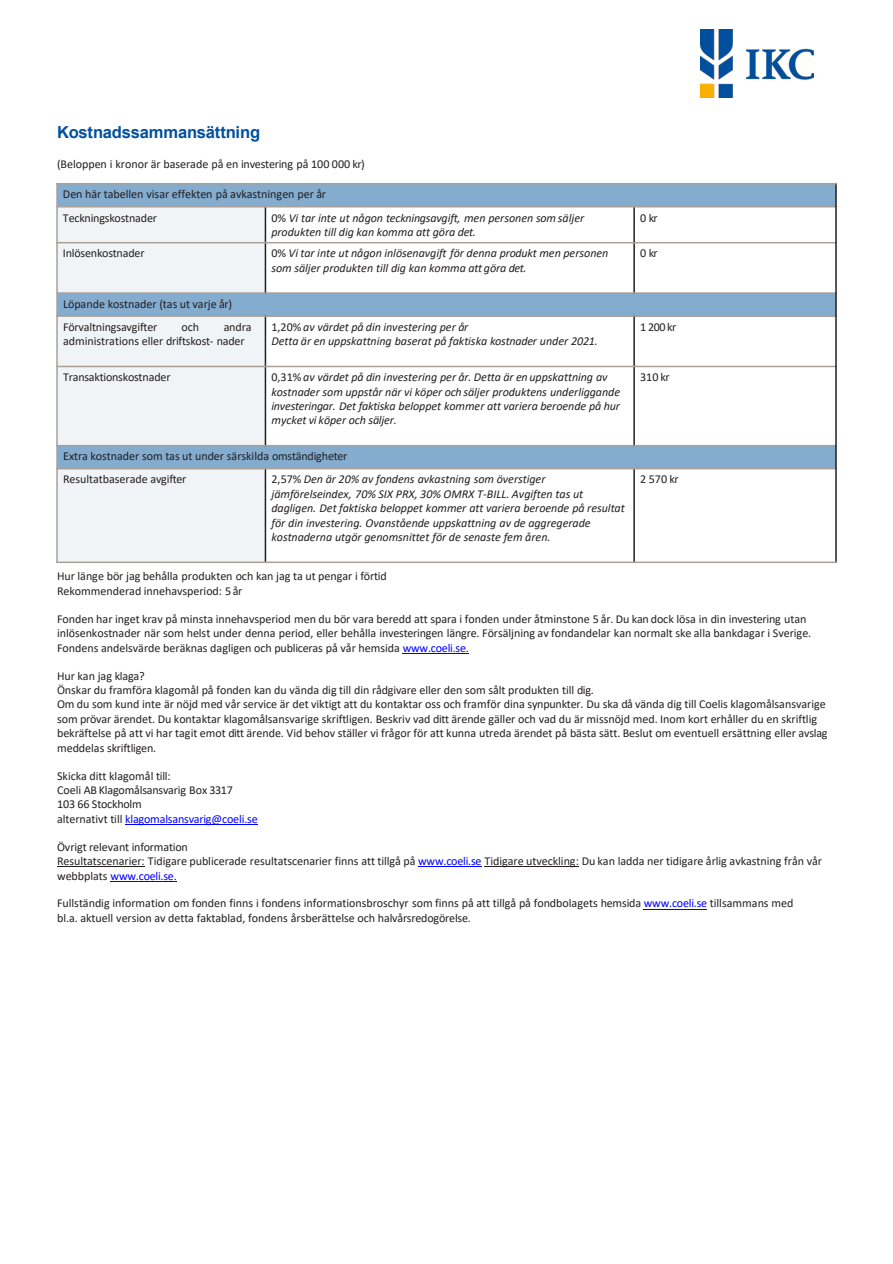
<style>
.page{position:relative;width:893px;height:1264px;background:#fff}
.page>*{position:absolute;margin:0;border:0;box-sizing:border-box;transform-origin:0 0}
.t1{font:700 16.5px "Arial";letter-spacing:-.015em;color:#02509e}
.t2{font:12px/14.4px "Calibri";letter-spacing:-.005em;color:#231f20}
.t3{font:italic 12px/14.4px "Calibri";letter-spacing:-.005em;color:#231f20}
.s1{font-style:normal}
.s2{color:#00f}
</style>
<div class="page">
<img style="left:700px;top:29px;width:113px;height:69px">
<hr style="left:402px;top:653px;width:66px;height:1px;background:#00f">
<hr style="left:125px;top:824px;width:133px;height:1px;background:#00f">
<hr style="left:57px;top:866px;width:88px;height:1px;background:#231f20">
<hr style="left:418px;top:866px;width:63px;height:1px;background:#00f">
<hr style="left:484px;top:866px;width:95px;height:1px;background:#231f20">
<hr style="left:110px;top:880px;width:67px;height:1px;background:#00f">
<hr style="left:643px;top:908px;width:64px;height:1px;background:#00f">
<div style="left:57px;top:184px;width:779px;height:23px;background:#83accf"></div>
<div style="left:57px;top:207px;width:208px;height:36px;background:#f1f4f6"></div>
<div style="left:57px;top:243px;width:208px;height:50px;background:#f1f4f6"></div>
<div style="left:57px;top:293px;width:779px;height:23px;background:#83accf"></div>
<div style="left:57px;top:316px;width:208px;height:50px;background:#f1f4f6"></div>
<div style="left:57px;top:366px;width:208px;height:79px;background:#f1f4f6"></div>
<div style="left:57px;top:445px;width:779px;height:23px;background:#83accf"></div>
<div style="left:57px;top:468px;width:208px;height:94px;background:#f1f4f6"></div>
<hr style="left:265px;top:206px;width:1px;height:88px;background:#231f20">
<hr style="left:265px;top:315px;width:1px;height:131px;background:#231f20">
<hr style="left:265px;top:468px;width:1px;height:95px;background:#231f20">
<hr style="left:633px;top:206px;width:2px;height:88px;background:#231f20">
<hr style="left:633px;top:315px;width:2px;height:131px;background:#231f20">
<hr style="left:633px;top:468px;width:2px;height:95px;background:#231f20">
<hr style="left:56px;top:206px;width:780px;height:1px;background:#a9a09a">
<hr style="left:56px;top:242px;width:780px;height:1px;background:#a9a09a">
<hr style="left:56px;top:292px;width:780px;height:2px;background:#a9a09a">
<hr style="left:56px;top:315px;width:780px;height:2px;background:#a9a09a">
<hr style="left:56px;top:365px;width:780px;height:2px;background:#a9a09a">
<hr style="left:56px;top:445px;width:780px;height:1px;background:#a9a09a">
<hr style="left:56px;top:468px;width:780px;height:1px;background:#a9a09a">
<hr style="left:56px;top:183px;width:2px;height:380px;background:#a9a09a">
<hr style="left:835px;top:183px;width:1px;height:380px;background:#231f20">
<hr style="left:56px;top:183px;width:780px;height:1px;background:#a9a09a">
<hr style="left:56px;top:561px;width:780px;height:2px;background:#a9a09a">
<p class="t1" style="left:57px;top:120px;width:205px">Kostnadssammansättning</p>
<p class="t2" style="left:57px;top:156px;width:309px">(Beloppen i kronor är baserade på en investering på 100 000 kr)</p>
<p class="t2" style="left:63px;top:187px;width:265px">Den här tabellen visar effekten på avkastningen per år</p>
<p class="t2" style="left:63px;top:210px;width:96px">Teckningskostnader</p>
<p class="t3" style="left:271px;top:210px;width:314px"><span class="s1">0%</span> Vi tar inte ut någon teckningsavgift, men personen som säljer produkten till dig kan komma att göra det.</p>
<p class="t2" style="left:640px;top:210px;width:19px">0 kr</p>
<p class="t2" style="left:63px;top:246px;width:83px">Inlösenkostnader</p>
<p class="t3" style="left:271px;top:246px;width:338px"><span class="s1">0%</span> Vi tar inte ut någon inlösenavgift för denna produkt men personen som säljer produkten till dig kan komma att göra det.</p>
<p class="t2" style="left:640px;top:246px;width:19px">0 kr</p>
<p class="t2" style="left:63px;top:296px;width:170px">Löpande kostnader (tas ut varje år)</p>
<p class="t2" style="left:63px;top:319px;width:96px">Förvaltningsavgifter</p>
<p class="t2" style="left:181px;top:319px;width:19px">och</p>
<p class="t2" style="left:63px;top:319px;width:190px;text-indent:161px">andra administrations eller driftskost- nader</p>
<p class="t3" style="left:271px;top:319px;width:198px"><span class="s1">1,20%</span> av värdet på din investering per år</p>
<p class="t2" style="left:640px;top:319px;width:38px">1 200kr</p>
<p class="t3" style="left:271px;top:333px;width:328px">Detta är en uppskattning baserat på faktiska kostnader under 2021.</p>
<p class="t2" style="left:63px;top:369px;width:109px">Transaktionskostnader</p>
<p class="t3" style="left:271px;top:369px;width:350px"><span class="s1">0,31%</span> av värdet på din investering per år. Detta är en uppskattning av kostnader som uppstår när vi köper och säljer produktens underliggande investeringar. Det faktiska beloppet kommer att variera beroende på hur mycket vi köper och säljer.</p>
<p class="t2" style="left:640px;top:369px;width:31px">310 kr</p>
<p class="t2" style="left:63px;top:449px;width:286px">Extra kostnader som tas ut under särskilda omständigheter</p>
<p class="t2" style="left:63px;top:472px;width:125px">Resultatbaserade avgifter</p>
<p class="t3" style="left:271px;top:471px;width:355px"><span class="s1">2,57%</span> Den är 20% av fondens avkastning som överstiger jämförelseindex, 70% SIX PRX, 30% OMRX T-BILL. Avgiften tas ut dagligen. Det faktiska beloppet kommer att variera beroende på resultat för din investering. Ovanstående uppskattning av de aggregerade kostnaderna utgör genomsnittet för de senaste fem åren.</p>
<p class="t2" style="left:640px;top:472px;width:40px">2 570 kr</p>
<p class="t2" style="left:57px;top:569px;width:331px">Hur länge bör jag behålla produkten och kan jag ta ut pengar i förtid<br>Rekommenderad innehavsperiod: 5år</p>
<p class="t2" style="left:57px;top:611px;width:755px">Fonden har inget krav på minsta innehavsperiod men du bör vara beredd att spara i fonden under åtminstone 5 år. Du kan dock lösa in din investering utan inlösenkostnader när som helst under denna period, eller behålla investeringen längre. Försäljning av fondandelar kan normalt ske alla bankdagar i Sverige.<br>Fondens andelsvärde beräknas dagligen och publiceras på vår hemsida <span class="s2">www.coeli.se.</span></p>
<p class="t2" style="left:57px;top:668px;width:772px">Hur kan jag klaga?<br>Önskar du framföra klagomål på fonden kan du vända dig till din rådgivare eller den som sålt produkten till dig.<br>Om du som kund inte är nöjd med vår service är det viktigt att du kontaktar oss och framför dina synpunkter. Du ska då vända dig till Coelis klagomålsansvarige som prövar ärendet. Du kontaktar klagomålsansvarige skriftligen. Beskriv vad ditt ärende gäller och vad du är missnöjd med. Inom kort erhåller du en skriftlig bekräftelse på att vi har tagit emot ditt ärende. Vid behov ställer vi frågor för att kunna utreda ärendet på bästa sätt. Beslut om eventuell ersättning eller avslag meddelas skriftligen.</p>
<p class="t2" style="left:57px;top:767px;width:202px">Skicka ditt klagomål till:<br>Coeli AB Klagomålsansvarig Box 3317<br>103 66 Stockholm<br>alternativt till <span class="s2">klagomalsansvarig@coeli.se</span></p>
<p class="t2" style="left:57px;top:839px;width:766px">Övrigt relevant information<br>Resultatscenarier: Tidigare publicerade resultatscenarier finns att tillgå på <span class="s2">www.coeli.se</span> Tidigare utveckling: Du kan ladda ner tidigare årlig avkastning från vår webbplats <span class="s2">www.coeli.se.</span></p>
<p class="t2" style="left:57px;top:895px;width:737px">Fullständig information om fonden finns i fondens informationsbroschyr som finns på att tillgå på fondbolagets hemsida <span class="s2">www.coeli.se</span> tillsammans med bl.a. aktuell version av detta faktablad, fondens årsberättelse och halvårsredogörelse.</p>
</div>
